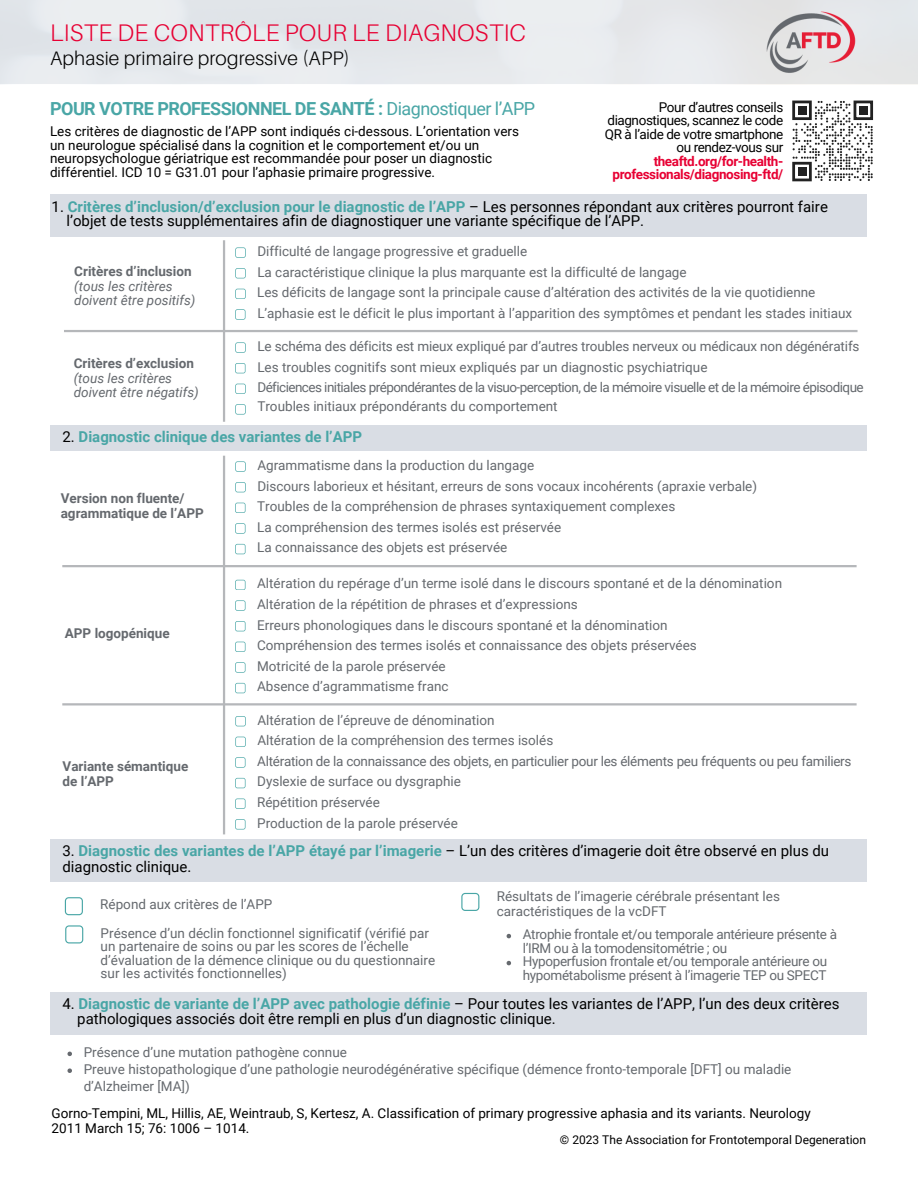
<style>
.page{position:relative;width:918px;height:1188px;background:#fff}
.page>*{position:absolute;margin:0;border:0;box-sizing:border-box;transform-origin:0 0}
.t1{font:300 24px "Aileron";letter-spacing:.01em;color:#e70033}
.t2{font:300 19.5px "Aileron";letter-spacing:.01em;color:#000}
.t3{font:700 18px "Roboto";letter-spacing:-.03em;color:#49a6a6}
.t4{font:15px/15.8px "Roboto";color:#000}
.t5{font:700 15px "Roboto";color:#49a6a6}
.t6{font:13.5px/13.5px "Roboto";color:#65696e}
.t7{font:13.5px/13.5px "Roboto";color:#000}
.t8{font:13.5px/13.5px "Roboto";letter-spacing:-.02em;color:#65696e}
.t9{font:13.5px/13.5px "Roboto";letter-spacing:-.03em;color:#000;text-align:right}
.t10{font:700 13.5px/14.7px "Roboto";color:#65696e}
.t11{font:13.5px "Roboto";letter-spacing:-.04em;color:#65696e}
.t12{font:italic 13.5px/14.7px "Roboto";color:#65696e}
.t13{font:12px "Roboto";color:#000}
.s1{font-weight:400}
.s2{font-weight:700;color:#e70033}
.s3{font-weight:400;color:#000}
.s4{font-weight:700;color:#49a6a6}
</style>
<div class="page">
<img style="left:766px;top:10px;width:91px;height:64px">
<div style="left:50px;top:194px;width:817px;height:43px;background:#d9dde4"></div>
<div style="left:50px;top:425px;width:817px;height:26px;background:#d9dde4"></div>
<hr style="left:62px;top:703px;width:795px;height:2px;background:#b5b7ba">
<svg style="left:235px;top:461px;width:10px;height:11px"></svg>
<hr style="left:62px;top:565px;width:795px;height:2px;background:#b5b7ba">
<div style="left:50px;top:839px;width:816px;height:43px;background:#d9dde4"></div>
<hr style="left:64px;top:330px;width:794px;height:2px;background:#b5b7ba">
<hr style="left:223px;top:240px;width:2px;height:182px;background:#b5b7ba">
<hr style="left:223px;top:456px;width:2px;height:378px;background:#b5b7ba">
<svg style="left:235px;top:482px;width:10px;height:10px"></svg>
<svg style="left:235px;top:503px;width:10px;height:10px"></svg>
<svg style="left:235px;top:523px;width:10px;height:10px"></svg>
<svg style="left:235px;top:544px;width:10px;height:10px"></svg>
<svg style="left:235px;top:580px;width:10px;height:10px"></svg>
<svg style="left:235px;top:600px;width:10px;height:11px"></svg>
<svg style="left:235px;top:621px;width:10px;height:10px"></svg>
<svg style="left:235px;top:642px;width:10px;height:10px"></svg>
<svg style="left:235px;top:662px;width:10px;height:10px"></svg>
<svg style="left:235px;top:683px;width:10px;height:10px"></svg>
<svg style="left:235px;top:716px;width:10px;height:10px"></svg>
<svg style="left:235px;top:737px;width:10px;height:10px"></svg>
<svg style="left:235px;top:757px;width:10px;height:10px"></svg>
<svg style="left:235px;top:778px;width:10px;height:10px"></svg>
<svg style="left:235px;top:799px;width:10px;height:10px"></svg>
<svg style="left:235px;top:819px;width:10px;height:10px"></svg>
<div style="left:50px;top:992px;width:816px;height:42px;background:#d9dde4"></div>
<svg style="left:793px;top:101px;width:80px;height:80px"></svg>
<div style="left:792px;top:101px;width:20px;height:19px;border:3px solid #222"></div>
<div style="left:798px;top:106px;width:8px;height:8px;background:#222"></div>
<div style="left:854px;top:101px;width:19px;height:19px;border:3px solid #222"></div>
<div style="left:859px;top:106px;width:8px;height:8px;background:#222"></div>
<div style="left:792px;top:162px;width:20px;height:19px;border:3px solid #222"></div>
<div style="left:798px;top:167px;width:8px;height:9px;background:#222"></div>
<svg style="left:235px;top:268px;width:10px;height:10px"></svg>
<svg style="left:235px;top:247px;width:10px;height:11px"></svg>
<svg style="left:235px;top:289px;width:10px;height:10px"></svg>
<svg style="left:235px;top:309px;width:10px;height:10px"></svg>
<svg style="left:235px;top:342px;width:10px;height:11px"></svg>
<svg style="left:235px;top:363px;width:10px;height:10px"></svg>
<svg style="left:235px;top:384px;width:10px;height:10px"></svg>
<svg style="left:235px;top:404px;width:10px;height:10px"></svg>
<svg style="left:65px;top:897px;width:18px;height:18px"></svg>
<svg style="left:65px;top:925px;width:18px;height:18px"></svg>
<svg style="left:461px;top:893px;width:18px;height:18px"></svg>
<svg style="left:67px;top:1052px;width:5px;height:4px"></svg>
<svg style="left:67px;top:1068px;width:5px;height:5px"></svg>
<svg style="left:507px;top:934px;width:4px;height:4px"></svg>
<svg style="left:507px;top:961px;width:4px;height:4px"></svg>
<p class="t1" style="left:50px;top:18px;width:478px">LISTE DE CONTRÔLE POUR LE DIAGNOSTIC</p>
<p class="t2" style="left:50px;top:46px;width:301px">Aphasie primaire progressive (APP)</p>
<p class="t3" style="left:50px;top:98px;width:487px">POUR VOTRE PROFESSIONNEL DE SANTÉ : <span class="s1">Diagnostiquer l’APP</span></p>
<p class="t7" style="left:50px;top:125px;width:470px">Les critères de diagnostic de l’APP sont indiqués ci-dessous. L’orientation vers un neurologue spécialisé dans la cognition et le comportement et/ou un neuropsychologue gériatrique est recommandée pour poser un diagnostic différentiel. ICD 10 = G31.01 pour l’aphasie primaire progressive.</p>
<p class="t9" style="left:605px;top:100px;width:180px">Pour d’autres conseils diagnostiques, scannez le code<br>QR à l’aide de votre smartphone ou rendez-vous sur <span class="s2">theaftd.org/for-health&shy;professionals/diagnosing-ftd/</span></p>
<p class="t5" style="left:52px;top:198px;width:778px"><span class="s3">1.</span> Critères d’inclusion/d’exclusion pour le diagnostic de l’APP <span class="s3">– Les personnes répondant aux critères pourront faire</span></p>
<p class="t4" style="left:66px;top:213px;width:579px">l’objet de tests supplémentaires afin de diagnostiquer une variante spécifique de l’APP.</p>
<p class="t10" style="left:74px;top:264px;width:119px">Critères d’inclusion</p>
<p class="t12" style="left:74px;top:279px;width:123px">(tous les critères doivent être positifs)</p>
<p class="t10" style="left:74px;top:356px;width:122px">Critères d’exclusion</p>
<p class="t12" style="left:74px;top:371px;width:127px">(tous les critères doivent être négatifs)</p>
<p class="t6" style="left:257px;top:245px;width:271px">Difficulté de langage progressive et graduelle</p>
<p class="t6" style="left:257px;top:266px;width:431px">La caractéristique clinique la plus marquante est la difficulté de langage</p>
<p class="t6" style="left:257px;top:286px;width:560px">Les déficits de langage sont la principale cause d’altération des activités de la vie quotidienne</p>
<p class="t6" style="left:257px;top:306px;width:596px">L’aphasie est le déficit le plus important à l’apparition des symptômes et pendant les stades initiaux</p>
<p class="t6" style="left:257px;top:340px;width:604px">Le schéma des déficits est mieux expliqué par d’autres troubles nerveux ou médicaux non dégénératifs</p>
<p class="t6" style="left:257px;top:360px;width:452px">Les troubles cognitifs sont mieux expliqués par un diagnostic psychiatrique</p>
<p class="t11" style="left:257px;top:380px;width:608px">Déficiences initiales prépondérantes de la visuo-perception, de la mémoire visuelle et de la mémoire épisodique</p>
<p class="t6" style="left:257px;top:400px;width:302px">Troubles initiaux prépondérants du comportement</p>
<p class="t5" style="left:63px;top:428px;width:301px"><span class="s3">2.</span> Diagnostic clinique des variantes de l’APP</p>
<p class="t10" style="left:61px;top:491px;width:125px">Version non fluente/</p>
<p class="t10" style="left:61px;top:506px;width:145px">agrammatique de l’APP</p>
<p class="t10" style="left:65px;top:626px;width:106px">APP logopénique</p>
<p class="t10" style="left:63px;top:759px;width:127px">Variante sémantique de l’APP</p>
<p class="t6" style="left:257px;top:459px;width:278px">Agrammatisme dans la production du langage</p>
<p class="t6" style="left:257px;top:479px;width:501px">Discours laborieux et hésitant, erreurs de sons vocaux incohérents (apraxie verbale)</p>
<p class="t6" style="left:257px;top:500px;width:420px">Troubles de la compréhension de phrases syntaxiquement complexes</p>
<p class="t6" style="left:257px;top:520px;width:306px">La compréhension des termes isolés est préservée</p>
<p class="t6" style="left:257px;top:541px;width:252px">La connaissance des objets est préservée</p>
<p class="t6" style="left:257px;top:577px;width:526px">Altération du repérage d’un terme isolé dans le discours spontané et de la dénomination</p>
<p class="t6" style="left:257px;top:598px;width:322px">Altération de la répétition de phrases et d’expressions</p>
<p class="t6" style="left:257px;top:618px;width:412px">Erreurs phonologiques dans le discours spontané et la dénomination</p>
<p class="t6" style="left:257px;top:639px;width:441px">Compréhension des termes isolés et connaissance des objets préservées</p>
<p class="t6" style="left:257px;top:659px;width:190px">Motricité de la parole préservée</p>
<p class="t6" style="left:257px;top:680px;width:193px">Absence d’agrammatisme franc</p>
<p class="t6" style="left:257px;top:713px;width:239px">Altération de l’épreuve de dénomination</p>
<p class="t6" style="left:257px;top:734px;width:297px">Altération de la compréhension des termes isolés</p>
<p class="t8" style="left:257px;top:754px;width:596px">Altération de la connaissance des objets, en particulier pour les éléments peu fréquents ou peu familiers</p>
<p class="t6" style="left:257px;top:775px;width:205px">Dyslexie de surface ou dysgraphie</p>
<p class="t6" style="left:257px;top:796px;width:124px">Répétition préservée</p>
<p class="t6" style="left:257px;top:816px;width:202px">Production de la parole préservée</p>
<p class="t4" style="left:62px;top:843px;width:768px">3. <span class="s4">Diagnostic des variantes de l’APP étayé par l’imagerie</span> – L’un des critères d’imagerie doit être observé en plus du diagnostic clinique.</p>
<p class="t6" style="left:100px;top:898px;width:174px">Répond aux critères de l’APP</p>
<p class="t6" style="left:101px;top:926px;width:336px">Présence d’un déclin fonctionnel significatif (vérifié par un partenaire de soins ou par les scores de l’échelle d’évaluation de la démence clinique ou du questionnaire sur les activités fonctionnelles)</p>
<p class="t6" style="left:497px;top:889px;width:285px;line-height:14.7px">Résultats de l’imagerie cérébrale présentant les caractéristiques de la vcDFT</p>
<p class="t8" style="left:523px;top:928px;width:316px">Atrophie frontale et/ou temporale antérieure présente à l’IRM ou à la tomodensitométrie ; ou</p>
<p class="t8" style="left:523px;top:955px;width:306px">Hypoperfusion frontale et/ou temporale antérieure ou hypométabolisme présent à l’imagerie TEP ou SPECT</p>
<p class="t4" style="left:62px;top:996px;width:779px">4. <span class="s4">Diagnostic de variante de l’APP avec pathologie définie</span> – Pour toutes les variantes de l’APP, l’un des deux critères</p>
<p class="t4" style="left:77px;top:1011px;width:480px">pathologiques associés doit être rempli en plus d’un diagnostic clinique.</p>
<p class="t6" style="left:84px;top:1046px;width:265px">Présence d’une mutation pathogène connue</p>
<p class="t6" style="left:84px;top:1061px;width:709px;line-height:16.8px">Preuve histopathologique d’une pathologie neurodégénérative spécifique (démence fronto-temporale [DFT] ou maladie d’Alzheimer [MA])</p>
<p class="t7" style="left:52px;top:1106px;width:761px;line-height:14.7px">Gorno-Tempini, ML, Hillis, AE, Weintraub, S, Kertesz, A. Classification of primary progressive aphasia and its variants. Neurology<br>2011 March 15; 76: 1006 – 1014.</p>
<p class="t13" style="left:560px;top:1133px;width:308px">© 2023 The Association for Frontotemporal Degeneration</p>
</div>
